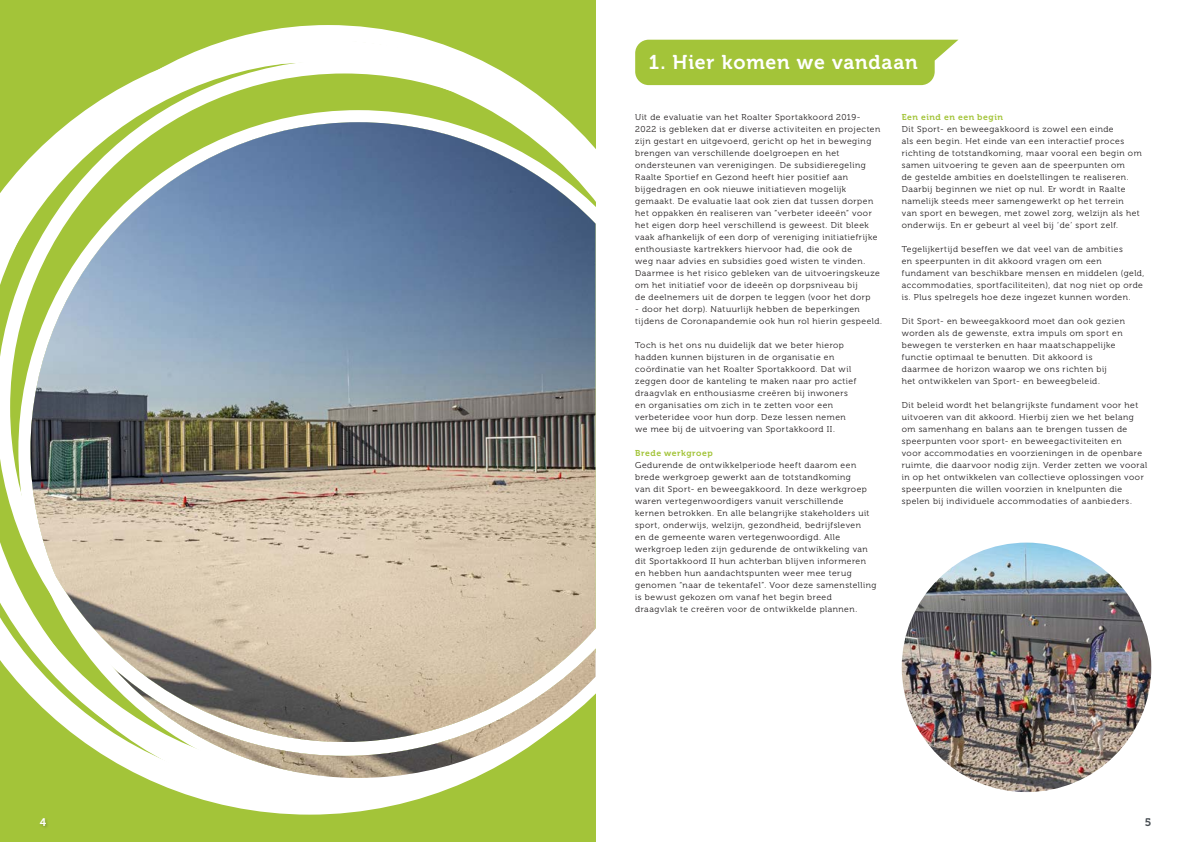
<style>
.page{position:relative;width:1191px;height:842px;background:#fff}
.page>*{position:absolute;margin:0;border:0;box-sizing:border-box;transform-origin:0 0}
.t1{font:19.9px "Museo 700";letter-spacing:.04em;color:#fff}
.t2{font:11px "Museo 700";color:#fff}
.t3{font:11px "Museo 700";color:#494f54}
.t4{font:8.5px/12px "Museo 300";letter-spacing:.06em;color:#231f20}
.t5{font:8.5px "Museo 700";letter-spacing:.06em;color:#a3c439}
</style>
<div class="page">
<div style="left:635px;top:40px;width:323px;height:45px;background:#a3c439"></div>
<div style="left:0;top:0;width:595px;height:842px;background:#a3c439"></div>
<svg style="left:185px;top:25px;width:249px;height:777px;fill:#fff"></svg>
<svg style="left:0;top:40px;width:570px;height:754px"></svg>
<img style="left:30px;top:122px;width:565px;height:656px">
<div style="left:39px;top:817px;width:11px;height:12px;background:#231f20;opacity:.25"></div>
<img style="left:901px;top:543px;width:250px;height:249px;border-radius:125px">
<h1 class="t1" style="left:648px;top:51px;width:271px">1. Hier komen we vandaan</h1>
<p class="t4" style="left:635px;top:111px;width:247px">Uit de evaluatie van het Roalter Sportakkoord 2019- 2022 is gebleken dat er diverse activiteiten en projecten zijn gestart en uitgevoerd, gericht op het in beweging brengen van verschillende doelgroepen en het ondersteunen van verenigingen. De subsidieregeling Raalte Sportief en Gezond heeft hier positief aan bijgedragen en ook nieuwe initiatieven mogelijk gemaakt. De evaluatie laat ook zien dat tussen dorpen het oppakken én realiseren van ”verbeter ideeën” voor het eigen dorp heel verschillend is geweest. Dit bleek vaak afhankelijk of een dorp of vereniging initiatiefrijke enthousiaste kartrekkers hiervoor had, die ook de<br>weg naar advies en subsidies goed wisten te vinden.<br>Daarmee is het risico gebleken van de uitvoeringskeuze om het initiatief voor de ideeën op dorpsniveau bij<br>de deelnemers uit de dorpen te leggen (voor het dorp</p>
<p class="t4" style="left:635px;top:303px;width:248px">- door het dorp). Natuurlijk hebben de beperkingen tijdens de Coronapandemie ook hun rol hierin gespeeld.</p>
<p class="t4" style="left:635px;top:339px;width:223px">Toch is het ons nu duidelijk dat we beter hierop hadden kunnen bijsturen in de organisatie en coördinatie van het Roalter Sportakkoord. Dat wil zeggen door de kanteling te maken naar pro actief draagvlak en enthousiasme creëren bij inwoners en organisaties om zich in te zetten voor een verbeteridee voor hun dorp. Deze lessen nemen we mee bij de uitvoering van Sportakkoord II.</p>
<p class="t5" style="left:635px;top:448px;width:79px">Brede werkgroep</p>
<p class="t4" style="left:635px;top:459px;width:243px">Gedurende de ontwikkelperiode heeft daarom een brede werkgroep gewerkt aan de totstandkoming<br>van dit Sport- en beweegakkoord. In deze werkgroep waren vertegenwoordigers vanuit verschillende<br>kernen betrokken. En alle belangrijke stakeholders uit sport, onderwijs, welzijn, gezondheid, bedrijfsleven<br>en de gemeente waren vertegenwoordigd. Alle werkgroep leden zijn gedurende de ontwikkeling van dit Sportakkoord II hun achterban blijven informeren en hebben hun aandachtspunten weer mee terug genomen “naar de tekentafel”. Voor deze samenstelling is bewust gekozen om vanaf het begin breed<br>draagvlak te creëren voor de ontwikkelde plannen.</p>
<p class="t5" style="left:901px;top:112px;width:103px">Een eind en een begin</p>
<p class="t4" style="left:901px;top:123px;width:241px">Dit Sport- en beweegakkoord is zowel een einde<br>als een begin. Het einde van een interactief proces richting de totstandkoming, maar vooral een begin om samen uitvoering te geven aan de speerpunten om<br>de gestelde ambities en doelstellingen te realiseren.<br>Daarbij beginnen we niet op nul. Er wordt in Raalte namelijk steeds meer samengewerkt op het terrein<br>van sport en bewegen, met zowel zorg, welzijn als het onderwijs. En er gebeurt al veel bij ‘de’ sport zelf.</p>
<p class="t4" style="left:901px;top:243px;width:244px">Tegelijkertijd beseffen we dat veel van de ambities<br>en speerpunten in dit akkoord vragen om een fundament van beschikbare mensen en middelen (geld, accommodaties, sportfaciliteiten), dat nog niet op orde is. Plus spelregels hoe deze ingezet kunnen worden.</p>
<p class="t4" style="left:901px;top:315px;width:225px">Dit Sport- en beweegakkoord moet dan ook gezien worden als de gewenste, extra impuls om sport en bewegen te versterken en haar maatschappelijke functie optimaal te benutten. Dit akkoord is daarmee de horizon waarop we ons richten bij<br>het ontwikkelen van Sport- en beweegbeleid.</p>
<p class="t4" style="left:901px;top:399px;width:247px">Dit beleid wordt het belangrijkste fundament voor het uitvoeren van dit akkoord. Hierbij zien we het belang om samenhang en balans aan te brengen tussen de speerpunten voor sport- en beweegactiviteiten en<br>voor accommodaties en voorzieningen in de openbare ruimte, die daarvoor nodig zijn. Verder zetten we vooral in op het ontwikkelen van collectieve oplossingen voor speerpunten die willen voorzien in knelpunten die spelen bij individuele accommodaties of aanbieders.</p>
<p class="t2" style="left:40px;top:816px;width:8px">4</p>
<p class="t3" style="left:1144px;top:816px;width:8px">5</p>
</div>
